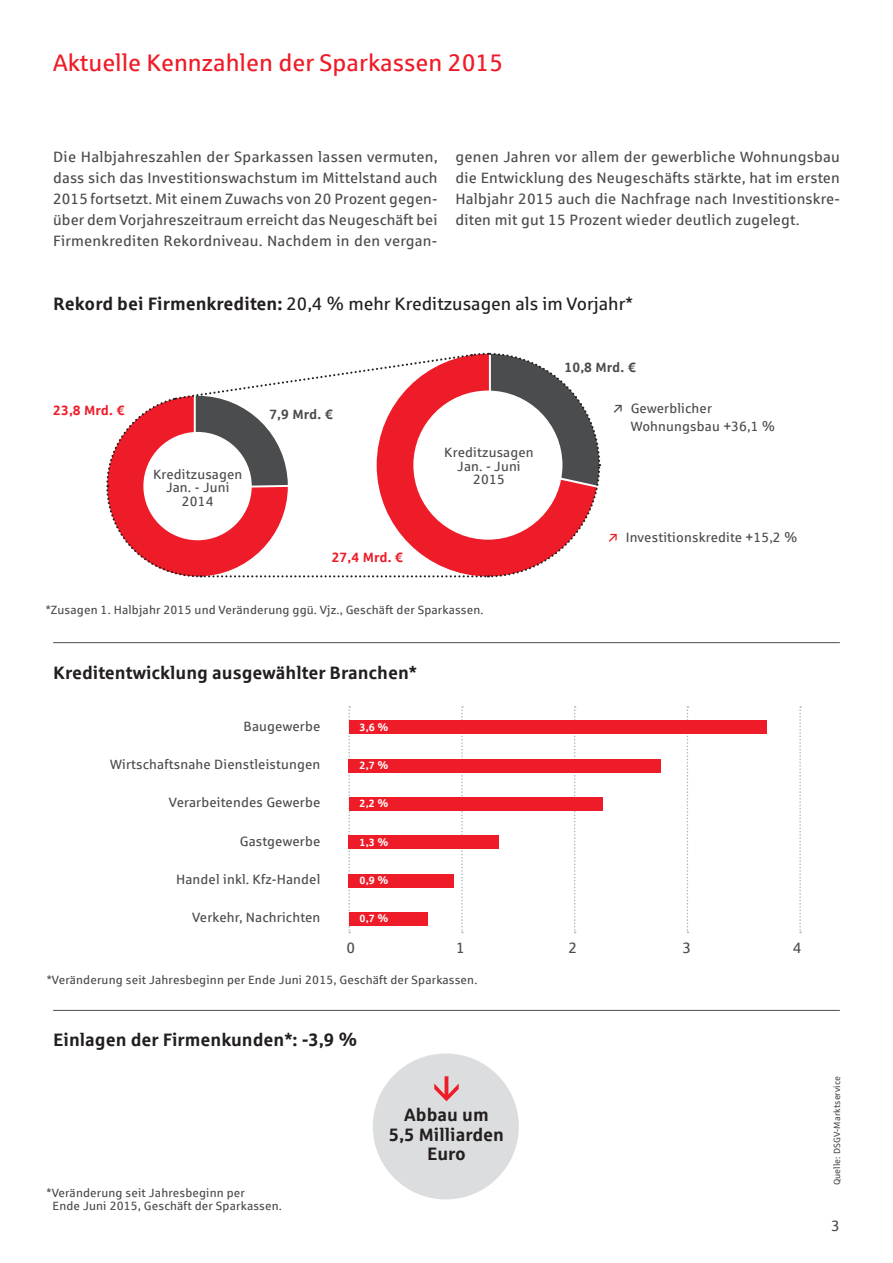
<style>
.page{position:relative;width:893px;height:1263px;background:#fff}
.page>*{position:absolute;margin:0;border:0;box-sizing:border-box;transform-origin:0 0}
.t1{font:24px "Sparkasse Rg";color:#ee1c28}
.t2{font:700 18px/19.5px "Sparkasse Rg";color:#231f20;text-align:center}
.t3{font:18px "Sparkasse Rg";color:#231f20}
.t4{font:15px/21px "Sparkasse Rg";letter-spacing:.01em;color:#4b4c4d;text-align:justify}
.t5{font:13.5px/13.5px "Sparkasse Rg";letter-spacing:.01em;color:#4b4c4d;text-align:center}
.t6{font:700 13.5px "Sparkasse Rg";letter-spacing:.01em;color:#ee1c28}
.t7{font:700 13.5px "Sparkasse Rg";letter-spacing:.01em;color:#4b4c4d}
.t8{font:12px/13.5px "Sparkasse Rg";letter-spacing:.01em;color:#4b4c4d}
.t9{font:700 10.5px "Sparkasse Rg";color:#fff}
.t10{font:9px "Sparkasse Rg";letter-spacing:.01em;color:#4b4c4d}
.s1{font-weight:700}
</style>
<div class="page">
<div style="left:374px;top:1054px;width:144px;height:144px;background:#dcdddf;border-radius:50%"></div>
<svg style="left:348px;top:706px;width:2px;height:227px"></svg>
<svg style="left:461px;top:706px;width:2px;height:227px"></svg>
<svg style="left:574px;top:706px;width:2px;height:227px"></svg>
<svg style="left:687px;top:706px;width:1px;height:227px"></svg>
<svg style="left:799px;top:706px;width:2px;height:227px"></svg>
<hr style="left:53px;top:642px;width:787px;height:1px;background:#4b4c4d">
<hr style="left:53px;top:1010px;width:787px;height:1px;background:#4b4c4d">
<div style="left:349px;top:721px;width:417px;height:13px;background:#ee1c28"></div>
<div style="left:349px;top:759px;width:312px;height:13px;background:#ee1c28"></div>
<div style="left:349px;top:797px;width:253px;height:14px;background:#ee1c28"></div>
<div style="left:349px;top:836px;width:150px;height:13px;background:#ee1c28"></div>
<div style="left:349px;top:874px;width:105px;height:13px;background:#ee1c28"></div>
<div style="left:349px;top:912px;width:79px;height:13px;background:#ee1c28"></div>
<svg style="left:106px;top:352px;width:495px;height:226px"></svg>
<svg style="left:434px;top:1076px;width:25px;height:25px"></svg>
<h1 class="t1" style="left:53px;top:48px;width:452px">Aktuelle Kennzahlen der Sparkassen 2015</h1>
<p class="t4" style="left:53px;top:146px;width:386px">Die Halbjahreszahlen der Sparkassen lassen vermuten, dass sich das Investitionswachstum im Mittelstand auch 2015 fortsetzt. Mit einem Zuwachs von 20 Prozent gegen&shy;über dem Vorjahreszeitraum erreicht das Neugeschäft bei Firmenkrediten Rekordniveau. Nachdem in den vergan-</p>
<p class="t4" style="left:455px;top:146px;width:386px">genen Jahren vor allem der gewerbliche Wohnungsbau die Entwicklung des Neugeschäfts stärkte, hat im ersten Halbjahr 2015 auch die Nachfrage nach Investitionskre&shy;diten mit gut 15 Prozent wieder deutlich zugelegt.</p>
<p class="t3" style="left:53px;top:293px;width:581px"><span class="s1">Rekord bei Firmenkrediten:</span> 20,4 % mehr Kreditzusagen als im Vorjahr*</p>
<p class="t6" style="left:53px;top:402px;width:73px">23,8 Mrd. €</p>
<p class="t5" style="left:153px;top:467px;width:91px">Kreditzusagen<br>Jan. - Juni<br>2014</p>
<p class="t7" style="left:269px;top:406px;width:65px">7,9 Mrd. €</p>
<p class="t6" style="left:332px;top:548px;width:73px">27,4 Mrd. €</p>
<p class="t5" style="left:444px;top:445px;width:91px">Kreditzusagen<br>Jan. - Juni<br>2015</p>
<p class="t8" style="left:46px;top:603px;width:439px">*Zusagen 1. Halbjahr 2015 und Veränderung ggü. Vjz., Geschäft der Sparkassen.</p>
<p class="t2" style="left:53px;top:662px;width:365px">Kreditentwicklung ausgewählter Branchen*</p>
<p class="t5" style="left:243px;top:719px;width:78px">Baugewerbe</p>
<p class="t5" style="left:110px;top:757px;width:212px">Wirtschaftsnahe Dienstleistungen</p>
<p class="t5" style="left:169px;top:795px;width:153px">Verarbeitendes Gewerbe</p>
<p class="t5" style="left:240px;top:834px;width:82px">Gastgewerbe</p>
<p class="t5" style="left:176px;top:872px;width:146px">Handel inkl. Kfz-Handel</p>
<p class="t5" style="left:192px;top:910px;width:130px">Verkehr, Nachrichten</p>
<p class="t9" style="left:360px;top:720px;width:30px">3,6 %</p>
<p class="t9" style="left:360px;top:759px;width:30px">2,7 %</p>
<p class="t9" style="left:360px;top:797px;width:30px">2,2 %</p>
<p class="t9" style="left:360px;top:835px;width:30px">1,3 %</p>
<p class="t9" style="left:360px;top:873px;width:30px">0,9 %</p>
<p class="t9" style="left:360px;top:912px;width:30px">0,7 %</p>
<p class="t7" style="left:564px;top:358px;width:73px">10,8 Mrd. €</p>
<p class="t5" style="left:631px;top:399px;width:146px;line-height:18px;text-align:left">Gewerblicher<br>Wohnungsbau +36,1 %</p>
<p class="t5" style="left:626px;top:530px;width:173px">Investitionskredite +15,2 %</p>
<p class="t4" style="left:347px;top:937px;width:10px">0</p>
<p class="t4" style="left:456px;top:937px;width:10px">1</p>
<p class="t4" style="left:569px;top:937px;width:10px">2</p>
<p class="t4" style="left:683px;top:937px;width:10px">3</p>
<p class="t4" style="left:793px;top:937px;width:10px">4</p>
<p class="t8" style="left:47px;top:973px;width:432px">*Veränderung seit Jahresbeginn per Ende Juni 2015, Geschäft der Sparkassen.</p>
<p class="t2" style="left:53px;top:1029px;width:306px">Einlagen der Firmenkunden*: -3,9 %</p>
<p class="t8" style="left:53px;top:1185px;width:231px;text-indent:-6px">*Veränderung seit Jahresbeginn per<br>Ende Juni 2015, Geschäft der Sparkassen.</p>
<p class="t2" style="left:389px;top:1104px;width:117px">Abbau um<br>5,5 Milliarden<br>Euro</p>
<p class="t10" style="left:831px;top:1185px;width:111px;rotate:-90deg">Quelle: DSGV-Marktservice</p>
<p class="t4" style="left:831px;top:1215px;width:10px">3</p>
</div>
